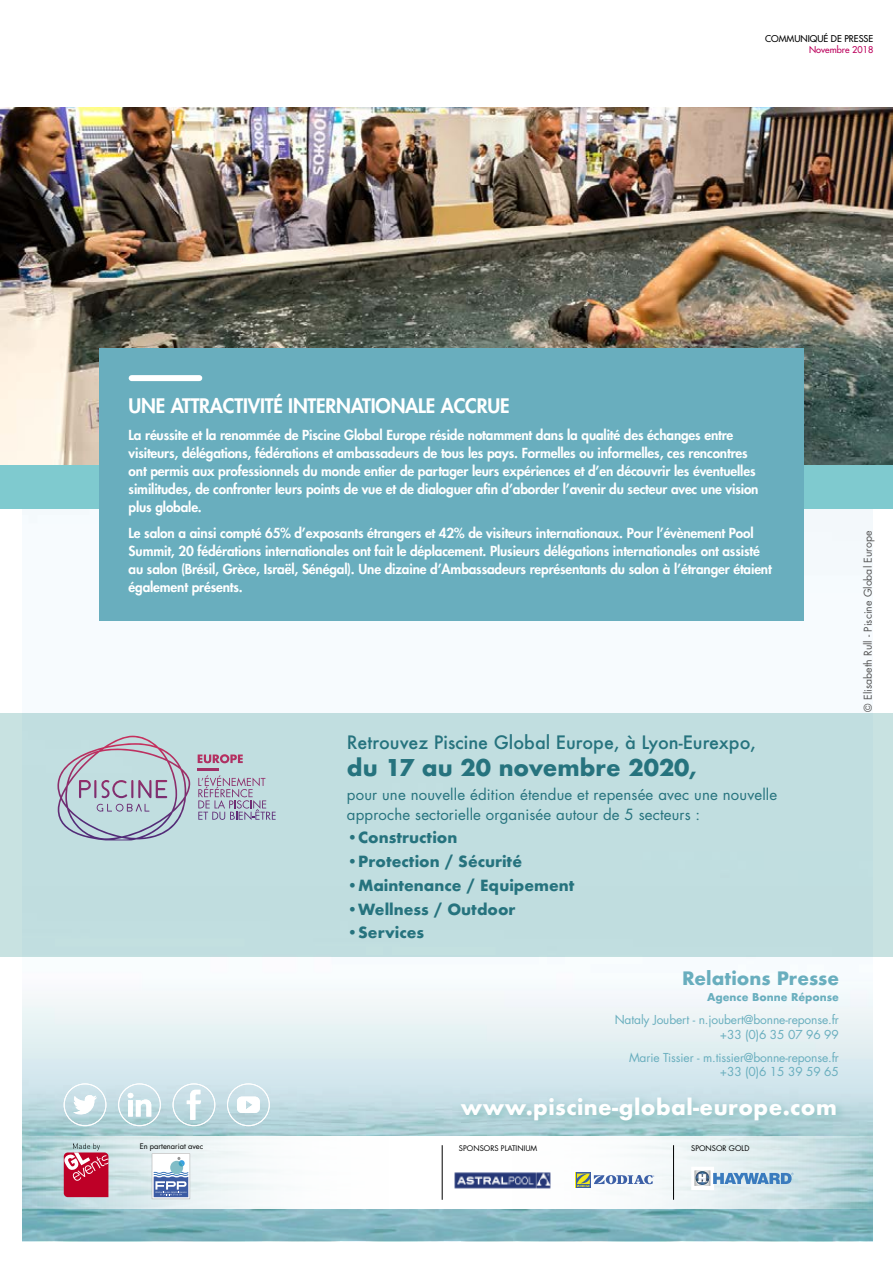
<style>
.page{position:relative;width:893px;height:1263px;background:#fff}
.page>*{position:absolute;margin:0;border:0;box-sizing:border-box;transform-origin:0 0}
.t1{font:700 22.5px "Futura";color:#26737e}
.t2{font:700 21px "Futura";letter-spacing:.02em;color:#fff}
.t3{font:800 19.5px "Futura Std";letter-spacing:-.01em;color:#fff}
.t4{font:500 18px "Futura";color:#26737e}
.t5{font:700 18px "Futura";color:#69aebe}
.t6{font:15px/19.5px "Futura CE";letter-spacing:.01em;color:#26737e}
.t7{font:700 15px "Futura";color:#26737e}
.t8{font:800 13.5px/18px "Futura Std";letter-spacing:-.01em;color:#fff}
.t9{font:12px/14.4px "Futura Std";letter-spacing:-.01em;color:#69aebe;text-align:right}
.t10{font:10.5px "Futura Std";color:#555}
.t11{font:700 10.5px "Futura";color:#69aebe}
.t12{font:500 9.15px "Futura Std";color:#000}
.t13{font:500 9.15px "Futura Std";color:#bc005c}
.t14{font:7.5px "Futura CE";color:#000}
.s1{font-weight:500}
</style>
<div class="page">
<svg style="left:22px;top:957px;width:851px;height:284px"></svg>
<img style="left:0;top:107px;width:893px;height:358px">
<div style="left:0;top:465px;width:893px;height:44px;background:#7fcacf"></div>
<svg style="left:22px;top:1137px;width:851px;height:72px"></svg>
<svg style="left:237px;top:1096px;width:23px;height:17px"></svg>
<div style="left:227px;top:1083px;width:43px;height:43px;border:1px solid #fff;border-radius:50%"></div>
<svg style="left:187px;top:1090px;width:14px;height:30px"></svg>
<div style="left:173px;top:1083px;width:42px;height:43px;border:1px solid #fff;border-radius:50%"></div>
<svg style="left:128px;top:1093px;width:23px;height:23px"></svg>
<div style="left:118px;top:1083px;width:43px;height:43px;border:1px solid #fff;border-radius:50%"></div>
<svg style="left:73px;top:1094px;width:24px;height:21px"></svg>
<div style="left:64px;top:1083px;width:42px;height:43px;border:1px solid #fff;border-radius:50%"></div>
<svg style="left:64px;top:1143px;width:44px;height:54px"></svg>
<svg style="left:152px;top:1153px;width:38px;height:46px"></svg>
<div style="left:457px;top:1094px;width:389px;height:36px;background:#7fbcb9;opacity:.75"></div>
<hr style="left:442px;top:1145px;width:1px;height:55px;background:#000">
<hr style="left:673px;top:1145px;width:1px;height:55px;background:#000">
<div style="left:576px;top:1172px;width:15px;height:16px;background:#3c60a7"></div>
<svg style="left:577px;top:1173px;width:77px;height:14px"></svg>
<img style="left:455px;top:1173px;width:95px;height:15px">
<img style="left:691px;top:1167px;width:23px;height:23px">
<svg style="left:695px;top:1170px;width:98px;height:16px"></svg>
<div style="left:0;top:713px;width:893px;height:244px;background:#c1dee0"></div>
<div style="left:99px;top:349px;width:705px;height:272px;background:#69aebe"></div>
<div style="left:132px;top:375px;width:67px;height:6px;background:#fff"></div>
<svg style="left:198px;top:769px;width:78px;height:51px"></svg>
<svg style="left:198px;top:754px;width:45px;height:9px"></svg>
<svg style="left:57px;top:736px;width:133px;height:104px"></svg>
<p class="t12" style="left:765px;top:32px;width:110px">COMMUNIQUÉ DE PRESSE</p>
<p class="t13" style="left:809px;top:43px;width:66px">Novembre 2018</p>
<h3 class="t3" style="left:129px;top:393px;width:382px">UNE ATTRACTIVITÉ INTERNATIONALE ACCRUE</h3>
<p class="t8" style="left:129px;top:425px;width:631px">La réussite et la renommée de Piscine Global Europe réside notamment dans la qualité des échanges entre visiteurs, délégations, fédérations et ambassadeurs de tous les pays. Formelles ou informelles, ces rencontres ont permis aux professionnels du monde entier de partager leurs expériences et d’en découvrir les éventuelles similitudes, de confronter leurs points de vue et de dialoguer afin d’aborder l’avenir du secteur avec une vision plus globale.</p>
<p class="t8" style="left:129px;top:524px;width:645px">Le salon a ainsi compté 65% d’exposants étrangers et 42% de visiteurs internationaux. Pour l’évènement Pool Summit, 20 fédérations internationales ont fait le déplacement. Plusieurs délégations internationales ont assisté au salon (Brésil, Grèce, Israël, Sénégal). Une dizaine d’Ambassadeurs représentants du salon à l’étranger étaient également présents.</p>
<h3 class="t4" style="left:347px;top:730px;width:411px">Retrouvez Piscine Global Europe, à Lyon-Eurexpo,</h3>
<h1 class="t1" style="left:347px;top:752px;width:352px">du 17 au 20 novembre 2020,</h1>
<p class="t6" style="left:347px;top:785px;width:432px">pour une nouvelle édition étendue et repensée avec une nouvelle approche sectorielle organisée autour de 5 secteurs :</p>
<p class="t7" style="left:347px;top:827px;width:112px"><span class="s1">•</span>Construction</p>
<p class="t7" style="left:347px;top:851px;width:177px">•Protection / Sécurité</p>
<p class="t7" style="left:347px;top:874px;width:229px">•Maintenance / Equipement</p>
<p class="t7" style="left:347px;top:898px;width:170px">•Wellness / Outdoor</p>
<p class="t7" style="left:347px;top:922px;width:79px">•Services</p>
<h3 class="t5" style="left:682px;top:965px;width:158px">Relations Presse</h3>
<p class="t11" style="left:707px;top:990px;width:133px">Agence Bonne Réponse</p>
<p class="t9" style="left:615px;top:1013px;width:226px">Nataly Joubert - n.joubert@bonne-reponse.fr +33 (0)6 35 07 96 99</p>
<p class="t9" style="left:629px;top:1050px;width:211px">Marie Tissier - m.tissier@bonne-reponse.fr +33 (0)6 15 39 59 65</p>
<h2 class="t2" style="left:461px;top:1092px;width:377px">www.piscine-global-europe.com</h2>
<p class="t14" style="left:140px;top:1141px;width:65px">En partenariat avec</p>
<p class="t14" style="left:459px;top:1143px;width:80px">SPONSORS PLATINIUM</p>
<p class="t14" style="left:691px;top:1143px;width:60px">SPONSOR GOLD</p>
<p class="t10" style="left:861px;top:711px;width:182px;rotate:-90deg">© Elisabeth Rull - Piscine Global Europe</p>
</div>
